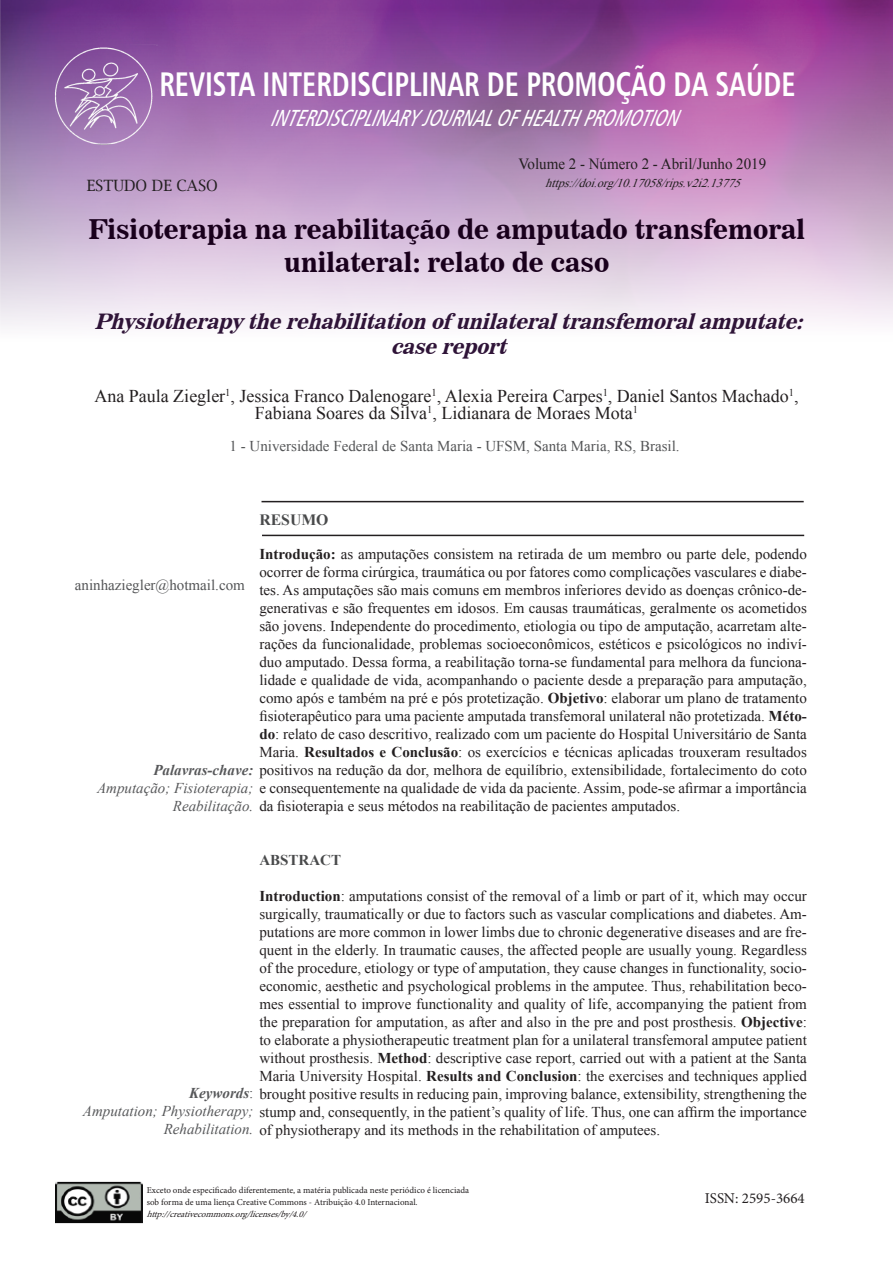
<style>
.page{position:relative;width:893px;height:1263px;background:#fff}
.page>*{position:absolute;margin:0;border:0;box-sizing:border-box;transform-origin:0 0}
.t1{font:34.35px "Humanist 777 BT Bold Condensed B";color:#fff;scale:.84 1}
.t2{font:27px/33px "News 706 BT Bold C";color:#19001c;text-align:center}
.t3{font:italic 23.4px "Humanist 777 BT Roman Condensed B";color:#fff;scale:.84 1}
.t4{font:italic 21px/25.2px "News 706 BT Bold C";color:#2f1438;text-align:center}
.t5{font:18px/16.5px "Times New Roman";color:#231f20;text-align:center}
.t6{font:700 15.75px "Times New Roman";color:#494a4b}
.t7{font:15.6px "Times New Roman";color:#231f20;scale:.96 1}
.t8{font:15.6px "Lucida Bright";color:#231f20;scale:.96 1}
.t9{font:15px "Times New Roman";color:#231f20}
.t10{font:15px "Times New Roman";color:#545557}
.t11{font:15px "Minion Pro";color:#231f20}
.t12{font:700 15px "Times New Roman";color:#494a4b}
.t13{font:italic 12px "Times New Roman";color:#231f20}
.t14{font:9px "Minion Pro";color:#231f20}
.t15{font:italic 9px "Minion Pro";color:#231f20}
.s1{font-weight:700}
.s2{font-weight:700;font-style:italic;color:#57585a}
.s3{font-style:italic;color:#57585a}
.s4{color:#57585a}
</style>
<div class="page">
<img style="left:0;top:0;width:893px;height:326px">
<img style="left:55px;top:1181px;width:88px;height:42px">
<hr style="left:261px;top:501px;width:543px;height:1px;background:#231f20">
<hr style="left:262px;top:535px;width:542px;height:1px;background:#231f20">
<img style="left:44px;top:45px;width:113px;height:106px">
<p class="t1" style="left:160px;top:63px;width:758px">REVISTA INTERDISCIPLINAR DE PROMOÇÃO DA SAÚDE</p>
<p class="t3" style="left:270px;top:104px;width:500px">INTERDISCIPLINARYJOURNALOFHEALTHPROMOTION</p>
<p class="t7" style="left:519px;top:154px;width:259px">Volume 2 - Número 2 - Abril/Junho 2019</p>
<p class="t13" style="left:545px;top:175px;width:202px">https://doi.org/10.17058/rips.v2i2.13775</p>
<p class="t8" style="left:87px;top:177px;width:138px">ESTUDO DE CASO</p>
<p class="t2" style="left:88px;top:213px;width:718px">Fisioterapia na reabilitação de amputado transfemoral unilateral: relato de caso</p>
<p class="t4" style="left:95px;top:309px;width:716px">Physiotherapy therehabilitation of unilateraltransfemoralamputate: casereport</p>
<p class="t5" style="left:94px;top:388px;width:706px">Ana Paula Ziegler<sup>1</sup>, Jessica Franco Dalenogare<sup>1</sup>, Alexia Pereira Carpes<sup>1</sup>, Daniel Santos Machado<sup>1</sup>,<br>Fabiana Soares da Silva<sup>1</sup>, Lidianara de Moraes Mota<sup>1</sup></p>
<p class="t10" style="left:230px;top:435px;width:451px">1 - Universidade Federal de Santa Maria - UFSM, Santa Maria, RS, Brasil.</p>
<p class="t6" style="left:259px;top:508px;width:71px">RESUMO</p>
<p class="t9" style="left:259px;top:544px;width:549px"><span class="s1">Introdução:</span> as amputações consistem na retirada de um membro ou parte dele, podendo</p>
<p class="t9" style="left:259px;top:562px;width:549px">ocorrer de forma cirúrgica, traumática ou por fatores como complicações vasculares e diabe-</p>
<p class="t9" style="left:259px;top:580px;width:549px">tes. As amputações são mais comuns em membros inferiores devido as doenças crônico-de-</p>
<p class="t9" style="left:259px;top:598px;width:549px">generativas e são frequentes em idosos. Em causas traumáticas, geralmente os acometidos</p>
<p class="t9" style="left:259px;top:616px;width:549px">são jovens. Independente do procedimento, etiologia ou tipo de amputação, acarretam alte-</p>
<p class="t9" style="left:259px;top:634px;width:549px">rações da funcionalidade, problemas socioeconômicos, estéticos e psicológicos no indiví-</p>
<p class="t9" style="left:259px;top:652px;width:549px">duo amputado. Dessa forma, a reabilitação torna-se fundamental para melhora da funciona-</p>
<p class="t9" style="left:259px;top:670px;width:549px">lidade e qualidade de vida, acompanhando o paciente desde a preparação para amputação,</p>
<p class="t9" style="left:259px;top:688px;width:549px">como após e também na pré e pós protetização. <span class="s1">Objetivo</span>: elaborar um plano de tratamento</p>
<p class="t9" style="left:259px;top:706px;width:549px">fisioterapêutico para uma paciente amputada transfemoral unilateral não protetizada. <span class="s1">Méto-</span></p>
<p class="t9" style="left:259px;top:724px;width:549px"><span class="s1">do</span>: relato de caso descritivo, realizado com um paciente do Hospital Universitário de Santa</p>
<p class="t9" style="left:259px;top:742px;width:549px">Maria. <span class="s1">Resultados e Conclusão</span>: os exercícios e técnicas aplicadas trouxeram resultados</p>
<p class="t9" style="left:153px;top:760px;width:655px"><span class="s2">Palavras-chave:</span> positivos na redução da dor, melhora de equilíbrio, extensibilidade, fortalecimento do coto</p>
<p class="t9" style="left:97px;top:778px;width:711px"><span class="s3">Amputação; Fisioterapia;</span> e consequentemente na qualidade de vida da paciente. Assim, pode-se afirmar a importância</p>
<p class="t9" style="left:173px;top:796px;width:509px"><span class="s3">Reabilitação.</span> da fisioterapia e seus métodos na reabilitação de pacientes amputados.</p>
<p class="t10" style="left:75px;top:575px;width:172px">aninhaziegler@hotmail.com</p>
<p class="t12" style="left:259px;top:849px;width:83px">ABSTRACT</p>
<p class="t9" style="left:259px;top:886px;width:549px"><span class="s1">Introduction</span>: amputations consist of the removal of a limb or part of it, which may occur</p>
<p class="t9" style="left:259px;top:904px;width:549px">surgically, traumatically or due to factors such as vascular complications and diabetes. Am-</p>
<p class="t9" style="left:259px;top:922px;width:549px">putations are more common in lower limbs due to chronic degenerative diseases and are fre-</p>
<p class="t9" style="left:259px;top:940px;width:549px">quent in the elderly. In traumatic causes, the affected people are usually young. Regardless</p>
<p class="t9" style="left:259px;top:958px;width:549px">of the procedure, etiology or type of amputation, they cause changes in functionality, socio-</p>
<p class="t9" style="left:259px;top:976px;width:549px">economic, aesthetic and psychological problems in the amputee. Thus, rehabilitation beco-</p>
<p class="t9" style="left:259px;top:994px;width:549px">mes essential to improve functionality and quality of life, accompanying the patient from</p>
<p class="t9" style="left:259px;top:1012px;width:549px">the preparation for amputation, as after and also in the pre and post prosthesis. <span class="s1">Objective</span>:</p>
<p class="t9" style="left:259px;top:1030px;width:549px">to elaborate a physiotherapeutic treatment plan for a unilateral transfemoral amputee patient</p>
<p class="t9" style="left:259px;top:1048px;width:549px">without prosthesis. <span class="s1">Method</span>: descriptive case report, carried out with a patient at the Santa</p>
<p class="t9" style="left:259px;top:1066px;width:549px">Maria University Hospital. <span class="s1">Results and Conclusion</span>: the exercises and techniques applied</p>
<p class="t9" style="left:189px;top:1084px;width:619px"><span class="s2">Keywords</span><span class="s4">:</span> brought positive results in reducing pain, improving balance, extensibility, strengthening the</p>
<p class="t9" style="left:83px;top:1102px;width:725px"><span class="s3">Amputation; Physiotherapy;</span> stump and, consequently, in the patient’s quality of life. Thus, one can affirm the importance</p>
<p class="t9" style="left:164px;top:1120px;width:498px"><span class="s3">Rehabilitation.</span> of physiotherapy and its methods in the rehabilitation of amputees.</p>
<p class="t14" style="left:147px;top:1184px;width:324px">Exceto onde especificado diferentemente, a matéria publicada neste periódico é licenciada</p>
<p class="t14" style="left:147px;top:1196px;width:272px">sob forma de uma liença Creative Commons - Atribuição 4.0 Internacional.</p>
<p class="t15" style="left:147px;top:1208px;width:165px">http://creativecommons.org/licenses/by/4.0/</p>
<p class="t11" style="left:705px;top:1188px;width:102px">ISSN: 2595-3664</p>
</div>
